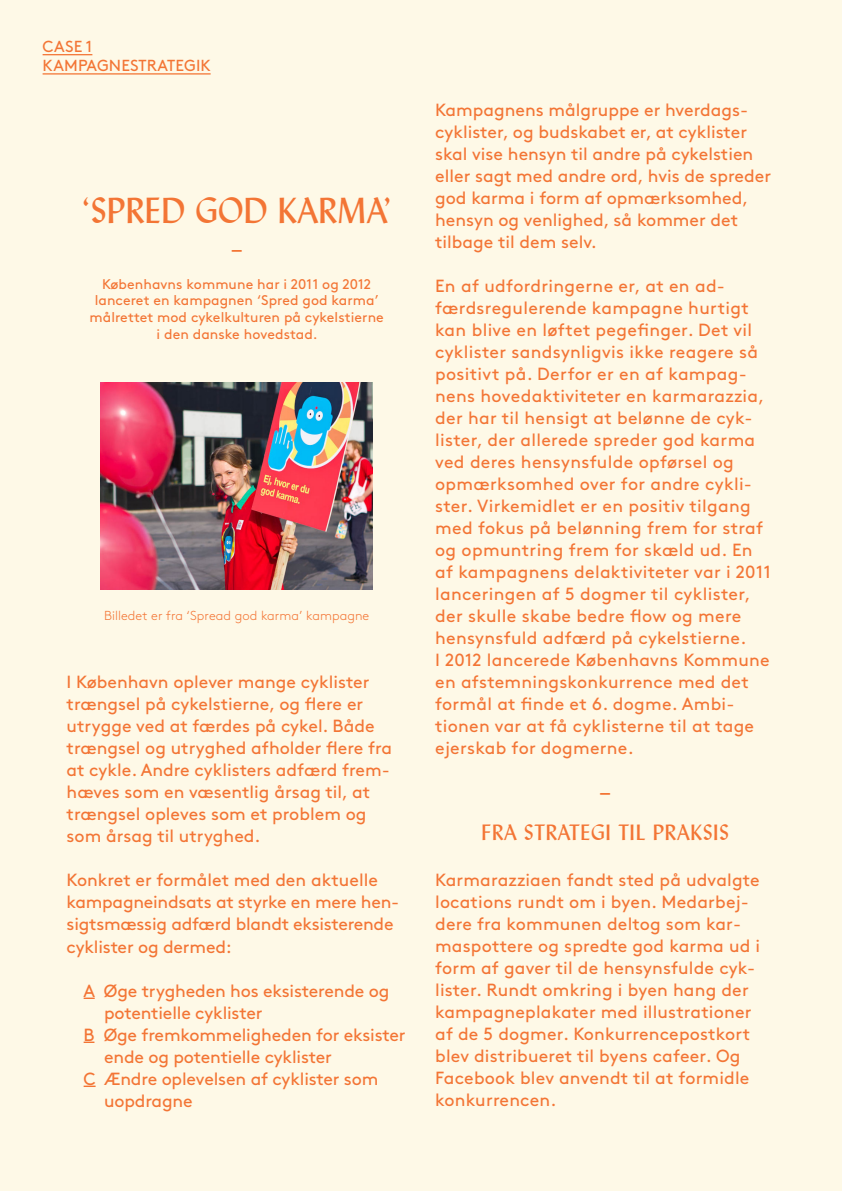
<style>
.page{position:relative;width:842px;height:1191px;background:#fef9e7}
.page>*{position:absolute;margin:0;border:0;box-sizing:border-box;transform-origin:0 0}
.t1{font:36px "Lydian BT";color:#f37535}
.t2{font:22px "Lydian BT";color:#f37535}
.t3{font:22px "Brown Std";color:#f37535}
.t4{font:17.6px/22px "Brown Std";letter-spacing:.01em;color:#f37535}
.t5{font:17.6px/22px "Brown Std";letter-spacing:-.01em;color:#f37535}
.t6{font:16px/19.2px "Brown Std";letter-spacing:.01em;color:#f37535}
.t7{font:14px/16.8px "Brown Std";letter-spacing:.005em;color:#f37535;text-align:center}
.t8{font:300 13px "Brown Std";letter-spacing:.005em;color:#f37535}
</style>
<div class="page">
<svg style="left:84px;top:997px;width:11px;height:2px"></svg>
<svg style="left:84px;top:1041px;width:10px;height:2px"></svg>
<svg style="left:84px;top:1085px;width:12px;height:2px"></svg>
<img style="left:101px;top:383px;width:272px;height:207px">
<hr style="left:43px;top:54px;width:49px;height:1px;background:#f37535">
<hr style="left:43px;top:73px;width:168px;height:2px;background:#f37535">
<p class="t6" style="left:43px;top:37px;width:168px">case 1<br>kam pagnestrategiK</p>
<h1 class="t1" style="left:81px;top:189px;width:46px">‘SPRED</h1>
<h1 class="t1" style="left:195px;top:189px;width:25px">GOD</h1>
<h1 class="t1" style="left:278px;top:189px;width:23px">KARMA</h1>
<h1 class="t1" style="left:382px;top:189px;width:11px">’</h1>
<p class="t3" style="left:231px;top:229px;width:12px">_</p>
<p class="t7" style="left:89px;top:275px;width:296px">Københavns kommune har i 2011 og 2012 lanceret en kampagnen ‘Spred god karma’ målrettet mod cykelkulturen på cykelstierne i den danske hovedstad.</p>
<p class="t8" style="left:104px;top:608px;width:267px">Billedet er fra ‘Spread god karma’ kampagne</p>
<p class="t4" style="left:67px;top:671px;width:327px">I København oplever mange cyklister trængsel på cykelstierne, og flere er utrygge ved at færdes på cykel. Både trængsel og utryghed afholder flere fra at cykle. Andre cyklisters adfærd frem&shy;hæves som en væsentlig årsag til, at trængsel opleves som et problem og som årsag til utryghed.</p>
<p class="t5" style="left:67px;top:869px;width:334px">Konkret er formålet med den aktuelle kampagneindsats at styrke en mere hen&shy;sigtsmæssig adfærd blandt eksisterende cyklister og dermed:</p>
<p class="t5" style="left:84px;top:979px;width:307px">A øge trygheden hos eksisterende og</p>
<p class="t5" style="left:104px;top:1001px;width:160px">potentielle cyklister</p>
<p class="t5" style="left:84px;top:1023px;width:324px">B øge fremkommeligheden for eksister</p>
<p class="t5" style="left:104px;top:1045px;width:229px">ende og potentielle cyklister</p>
<p class="t5" style="left:84px;top:1067px;width:296px">C ændre oplevelsen af cyklister som</p>
<p class="t4" style="left:104px;top:1089px;width:90px">uopdragne</p>
<p class="t4" style="left:435px;top:99px;width:337px">Kampagnens målgruppe er hverdags&shy;cyklister, og budskabet er, at cyklister skal vise hensyn til andre på cykelstien eller sagt med andre ord, hvis de spreder god karma i form af opmærksomhed, hensyn og venlighed, så kommer det tilbage til dem selv.</p>
<p class="t4" style="left:435px;top:275px;width:337px">En af udfordringerne er, at en ad&shy;færdsregulerende kampagne hurtigt kan blive en løftet pegefinger. Det vil cyklister sandsynligvis ikke reagere så positivt på. Derfor er en af kampag&shy;nens hovedaktiviteter en karmarazzia, der har til hensigt at belønne de cyk&shy;lister, der allerede spreder god karma ved deres hensynsfulde opførsel og opmærksomhed over for andre cykli&shy;ster. Virkemidlet er en positiv tilgang med fokus på belønning frem for straf og opmuntring frem for skæld ud. En af kampagnens delaktiviteter var i 2011 lanceringen af 5 dogmer til cyklister, der skulle skabe bedre flow og mere hensynsfuld adfærd på cykelstierne.<br>I 2012 lancerede Københavns Kommune en afstemningskonkurrence med det formål at finde et 6. dogme. Ambi&shy;tionen var at få cyklisterne til at tage ejerskab for dogmerne.</p>
<p class="t3" style="left:600px;top:772px;width:12px">_</p>
<p class="t2" style="left:482px;top:819px;width:55px">FRA STRATEGI</p>
<p class="t2" style="left:618px;top:819px;width:46px">TIL PRAKSIS</p>
<p class="t4" style="left:435px;top:869px;width:326px">Karmarazziaen fandt sted på udvalgte locations rundt om i byen. Medarbej&shy;dere fra kommunen deltog som kar&shy;maspottere og spredte god karma ud i form af gaver til de hensynsfulde cyk&shy;lister. Rundt omkring i byen hang der kampagneplakater med illustrationer af de 5 dogmer. Konkurrencepostkort blev distribueret til byens cafeer. Og Facebook blev anvendt til at formidle konkurrencen.</p>
</div>
